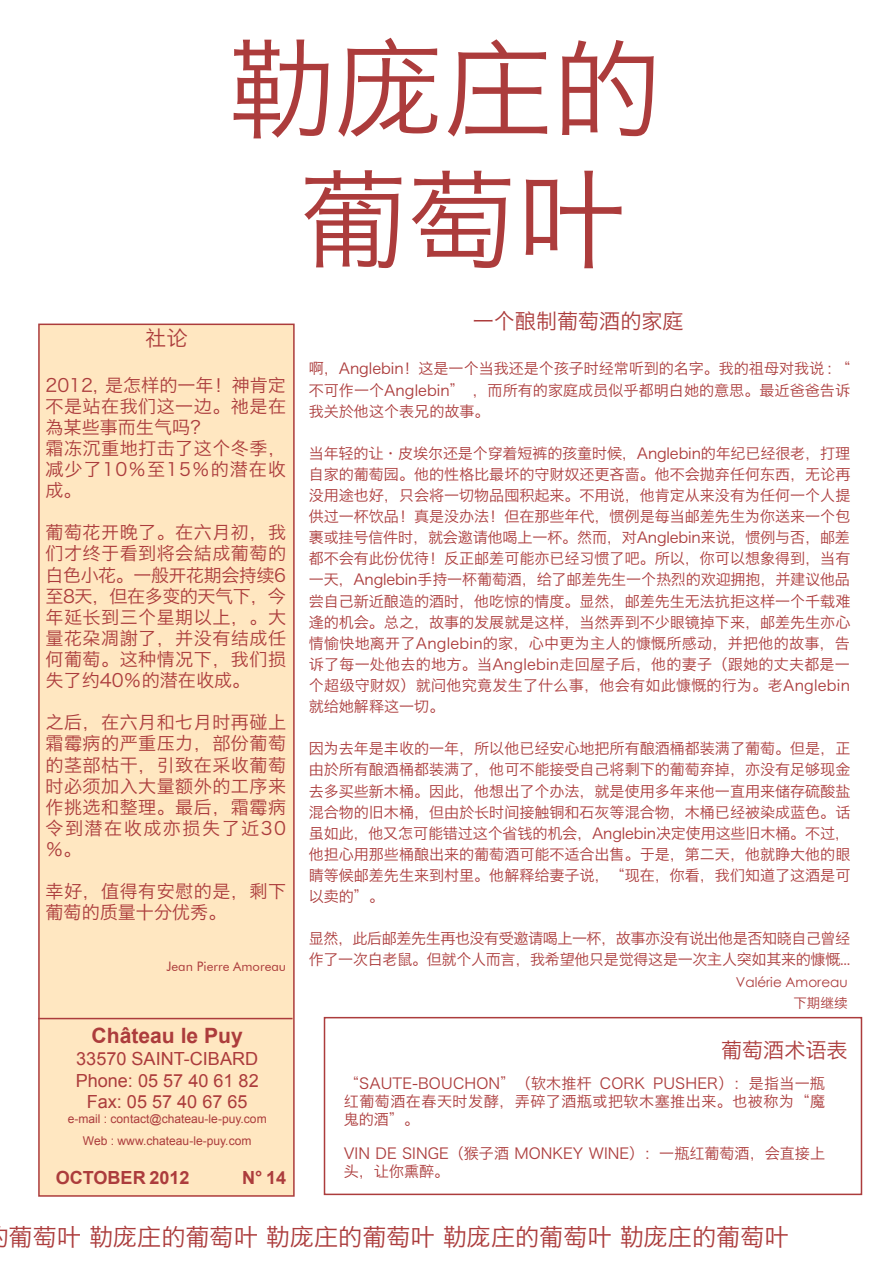
<style>
.page{position:relative;width:893px;height:1263px;background:#fff}
.page>*{position:absolute;margin:0;border:0;box-sizing:border-box;transform-origin:0 0}
.t1{font:108.6px/130.2px "Hiragino Sans GB W3";color:#ac3c3c;text-align:center}
.t2{font:24.15px "Hiragino Sans GB W3";color:#ac3c3c}
.t3{font:21.15px "Hiragino Sans GB W3";color:#ac3c3c}
.t4{font:700 21.15px "Arial";color:#ac3c3c}
.t5{font:18.15px/21.1px "Hiragino Sans GB W3";letter-spacing:.025em;color:#ac3c3c}
.t6{font:18.15px/21.8px "Arial";color:#ac3c3c;text-align:center}
.t7{font:700 18.15px "Arial";color:#ac3c3c}
.t8{font:15.15px/21.1px "Hiragino Sans GB W3";color:#ac3c3c;text-align:justify}
.t9{font:15.15px/21.1px "Hiragino Sans GB W3";letter-spacing:-.03em;color:#ac3c3c}
.t10{font:13.5px "Century Gothic";color:#ac3c3c}
.t11{font:13.5px "Hiragino Sans GB W3";color:#ac3c3c}
.t12{font:13.05px "Futura BT";color:#ac3c3c}
.t13{font:12px/21.8px "Arial";color:#ac3c3c;text-align:center}
.s1{font-family:"Adobe Ming Std";font-weight:300}
</style>
<div class="page">
<div style="left:39px;top:324px;width:255px;height:872px;background:#ffe7c1"></div>
<div style="left:38px;top:324px;width:257px;height:873px;border:2px solid #ac3c3c"></div>
<hr style="left:38px;top:1018px;width:255px;height:1px;background:#ac3c3c">
<div style="left:324px;top:1017px;width:538px;height:178px;border:2px solid #ac3c3c"></div>
<h3 class="t3" style="left:145px;top:325px;width:44px">社论</h3>
<h1 class="t1" style="left:227px;top:22px;width:436px">勒庞庄的葡萄叶</h1>
<h3 class="t3" style="left:473px;top:308px;width:213px">一个酿制葡萄酒的家庭</h3>
<p class="t5" style="left:46px;top:374px;width:242px">2012, 是怎样的一年！神肯定不是站在我们这一边。祂是在為某些事而生气吗？<br>霜冻沉重地打击了这个冬季，减少了10％至15％的潜在收成。</p>
<p class="t5" style="left:46px;top:522px;width:242px;text-align:justify">葡萄花开晚了。在六月初，我们才终于看到将会結成葡萄的白色小花。一般开花期会持续6至8天，但在多变的天气下，今年延长到三个星期以上，。大量花朶凋謝了，并没有结成任何葡萄。这种情况下，我们损失了约40％的潜在收成。</p>
<p class="t5" style="left:46px;top:712px;width:242px;text-align:justify">之后，在六月和七月时再碰上霜霉病的严重压力，部份葡萄的茎部枯干，引致在采收葡萄时必须加入大量额外的工序来作挑选和整理。最后，霜霉病令到潜在收成亦损失了近30％。</p>
<p class="t5" style="left:46px;top:880px;width:242px">幸好，值得有安慰的是，剩下葡萄的质量十分优秀。</p>
<p class="t12" style="left:166px;top:959px;width:121px">Jean Pierre Amoreau</p>
<h3 class="t4" style="left:92px;top:1022px;width:153px">Château le Puy</h3>
<p class="t6" style="left:76px;top:1048px;width:185px">33570 SAINT-CIBARD<br>Phone: 05 57 40 61 82<br>Fax: 05 57 40 67 65</p>
<p class="t13" style="left:68px;top:1108px;width:201px">e-mail : contact@chateau-le-puy.com<br>Web : www.chateau-le-puy.com</p>
<p class="t7" style="left:56px;top:1165px;width:135px">OCTOBER 2012</p>
<p class="t7" style="left:242px;top:1165px;width:46px">N° 14</p>
<p class="t8" style="left:309px;top:358px;width:543px">啊，Anglebin！这是一个当我还是个孩子时经常听到的名字。我的祖母对我说 : “不可作一个Anglebin” ，而所有的家庭成员似乎都明白她的意思。最近爸爸告诉我关於他这个表兄的故事。</p>
<p class="t8" style="left:309px;top:442px;width:543px">当年轻的让<span class="s1">•</span>皮埃尔还是个穿着短裤的孩童时候，Anglebin的年纪已经很老，打理自家的葡萄园。他的性格比最坏的守财奴还更吝啬。他不会抛弃任何东西，无论再没用途也好，只会将一切物品囤积起来。不用说，他肯定从来没有为任何一个人提供过一杯饮品！真是没办法！但在那些年代，惯例是每当邮差先生为你送来一个包裹或挂号信件时，就会邀请他喝上一杯。然而，对Anglebin来说，惯例与否，邮差都不会有此份优待！反正邮差可能亦已经习惯了吧。所以，你可以想象得到，当有一天，Anglebin手持一杯葡萄酒，给了邮差先生一个热烈的欢迎拥抱，并建议他品尝自己新近酿造的酒时，他吃惊的情度。显然，邮差先生无法抗拒这样一个千载难逢的机会。总之，故事的发展就是这样，当然弄到不少眼镜掉下来，邮差先生亦心情愉快地离开了Anglebin的家，心中更为主人的慷慨所感动，并把他的故事，告诉了每一处他去的地方。当Anglebin走回屋子后，他的妻子（跟她的丈夫都是一个超级守财奴）就问他究竟发生了什么事，他会有如此慷慨的行为。老Anglebin就给她解释这一切。</p>
<p class="t8" style="left:309px;top:738px;width:543px">因为去年是丰收的一年，所以他已经安心地把所有酿酒桶都装满了葡萄。但是，正由於所有酿酒桶都装满了，他可不能接受自己将剩下的葡萄弃掉，亦没有足够现金去多买些新木桶。因此，他想出了个办法，就是使用多年来他一直用来储存硫酸盐混合物的旧木桶，但由於长时间接触铜和石灰等混合物，木桶已经被染成蓝色。话虽如此，他又怎可能错过这个省钱的机会，Anglebin决定使用这些旧木桶。不过，他担心用那些桶酿出来的葡萄酒可能不适合出售。于是，第二天，他就睁大他的眼睛等候邮差先生来到村里。他解释给妻子说，“现在，你看，我们知道了这酒是可以卖的”。</p>
<p class="t9" style="left:309px;top:928px;width:543px">显然，此后邮差先生再也没有受邀请喝上一杯，故事亦没有说出他是否知晓自己曾经作了一次白老鼠。但就个人而言，我希望他只是觉得这是一次主人突如其来的慷慨...</p>
<p class="t10" style="left:736px;top:973px;width:113px">Valérie Amoreau</p>
<p class="t11" style="left:793px;top:994px;width:56px">下期继续</p>
<h3 class="t3" style="left:721px;top:1037px;width:128px">葡萄酒术语表</h3>
<p class="t8" style="left:344px;top:1073px;width:483px;line-height:18.1px">“SAUTE-BOUCHON”（软木推杆 CORK PUSHER）：是指当一瓶红葡萄酒在春天时发酵，弄碎了酒瓶或把软木塞推出来。也被称为“魔鬼的酒”。</p>
<p class="t8" style="left:344px;top:1144px;width:483px;line-height:18.1px">VIN DE SINGE（猴子酒 MONKEY WINE）：一瓶红葡萄酒，会直接上头，让你熏醉。</p>
<h2 class="t2" style="left:9px;top:1222px;width:781px">葡萄叶 勒庞庄的葡萄叶 勒庞庄的葡萄叶 勒庞庄的葡萄叶 勒庞庄的葡萄叶</h2>
</div>
